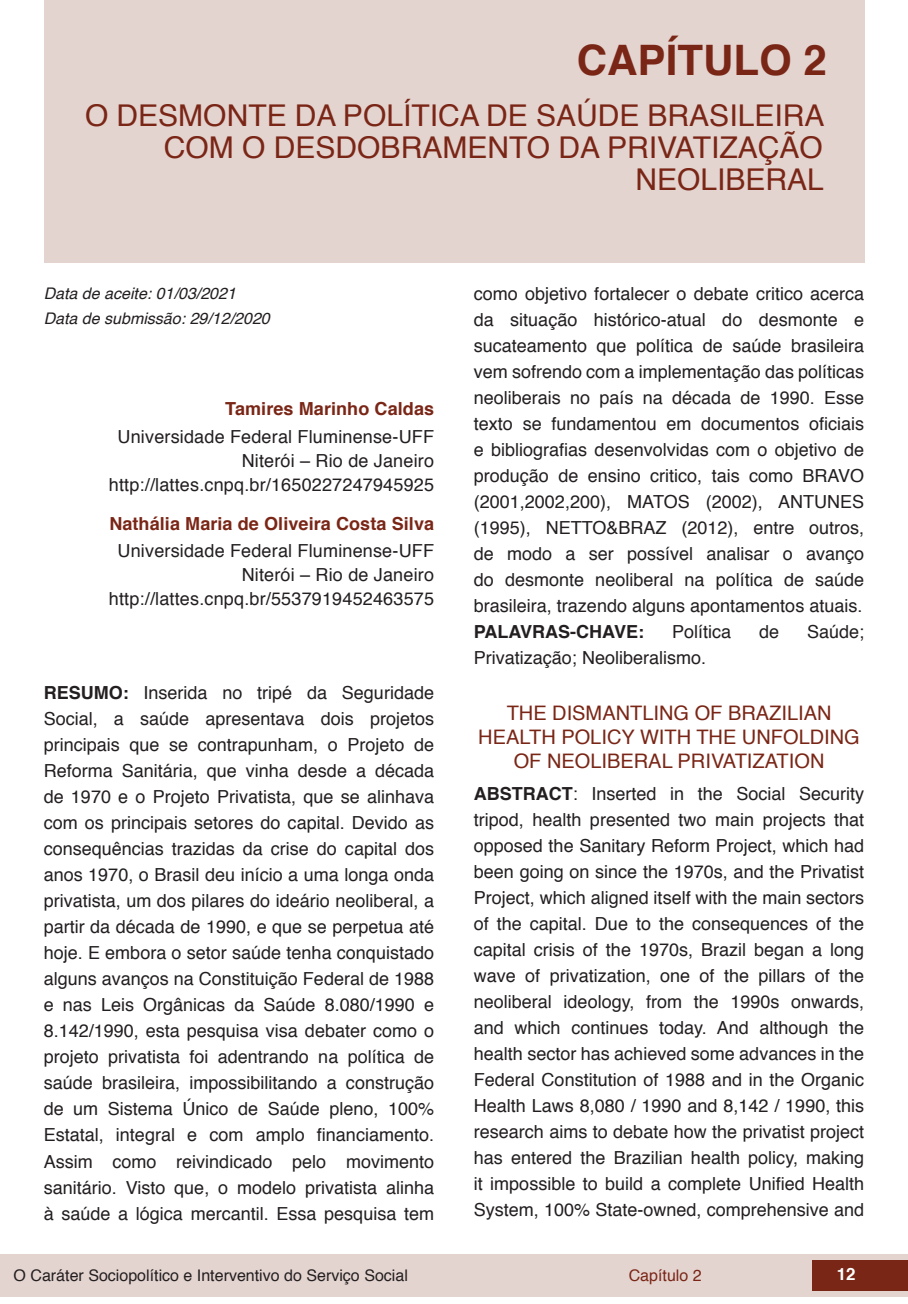
<style>
.page{position:relative;width:908px;height:1304px;background:#fff}
.page>*{position:absolute;margin:0;border:0;box-sizing:border-box;transform-origin:0 0}
.capítulos{font:700 42px "Helvetica";color:#7a2616}
.nome_artigos{font:30px/32px "Helvetica";color:#7a2616;text-align:right}
.título_Inglês{font:20px/24px "Helvetica";color:#7a2616;text-align:center}
.Resumos_e_PC_TXT{font:18px/26px "Helvetica";color:#231f20;text-align:justify}
.info_autores{font:18px "Helvetica";letter-spacing:.01em;color:#231f20}
.nome_autores{font:700 18px "Helvetica";letter-spacing:.005em;color:#7a2616}
.Resumos_e_PC_TXT-2{font:700 18px "Helvetica";color:#231f20}
.t1{font:700 16.8px "Helvetica";color:#fff}
.t2{font:16px "Helvetica";color:#231f20}
.data{font:italic 16px "Helvetica";color:#231f20}
.t3{font:16px "Helvetica";color:#7a2616}
.s1{font-weight:700}
</style>
<div class="page">
<div style="left:0;top:1254px;width:906px;height:43px;background:#e4d4d0"></div>
<div style="left:812px;top:1261px;width:95px;height:30px;background:#7a2616"></div>
<div style="left:44px;top:0;width:819px;height:263px;background:#e4d4d0"></div>
<p class="capítulos" style="left:576px;top:26px;width:251px">CAPÍTULO 2</p>
<p class="nome_artigos" style="left:85px;top:101px;width:740px">O DESMONTE DA POLÍTICA DE SAÚDE BRASILEIRA<br>COM O DESDOBRAMENTO DA PRIVATIZAÇÃO<br>NEOLIBERAL</p>
<p class="data" style="left:44px;top:280px;width:194px">Data de aceite: 01/03/2021</p>
<p class="data" style="left:44px;top:306px;width:227px">Data de submissão: 29/12/2020</p>
<p class="nome_autores" style="left:225px;top:395px;width:210px">Tamires Marinho Caldas</p>
<p class="info_autores" style="left:117px;top:423px;width:318px">Universidade Federal Fluminense-UFF</p>
<p class="info_autores" style="left:241px;top:447px;width:194px">Niterói – Rio de Janeiro</p>
<p class="info_autores" style="left:109px;top:471px;width:326px">http://lattes.cnpq.br/1650227247945925</p>
<p class="nome_autores" style="left:109px;top:509px;width:326px">Nathália Maria de Oliveira Costa Silva</p>
<p class="info_autores" style="left:117px;top:537px;width:318px">Universidade Federal Fluminense-UFF</p>
<p class="info_autores" style="left:241px;top:561px;width:194px">Niterói – Rio de Janeiro</p>
<p class="info_autores" style="left:109px;top:585px;width:326px">http://lattes.cnpq.br/5537919452463575</p>
<p class="Resumos_e_PC_TXT" style="left:44px;top:681px;width:392px"><span class="s1">RESUMO:</span> Inserida no tripé da Seguridade Social, a saúde apresentava dois projetos principais que se contrapunham, o Projeto de Reforma Sanitária, que vinha desde a década de 1970 e o Projeto Privatista, que se alinhava com os principais setores do capital. Devido as consequências trazidas da crise do capital dos anos 1970, o Brasil deu início a uma longa onda privatista, um dos pilares do ideário neoliberal, a partir da década de 1990, e que se perpetua até hoje. E embora o setor saúde tenha conquistado alguns avanços na Constituição Federal de 1988 e nas Leis Orgânicas da Saúde 8.080/1990 e 8.142/1990, esta pesquisa visa debater como o projeto privatista foi adentrando na política de saúde brasileira, impossibilitando a construção de um Sistema Único de Saúde pleno, 100% Estatal, integral e com amplo financiamento.<br>Assim como reivindicado pelo movimento sanitário. Visto que, o modelo privatista alinha à saúde a lógica mercantil. Essa pesquisa tem</p>
<p class="Resumos_e_PC_TXT" style="left:473px;top:281px;width:392px">como objetivo fortalecer o debate critico acerca da situação histórico-atual do desmonte e sucateamento que política de saúde brasileira vem sofrendo com a implementação das políticas neoliberais no país na década de 1990. Esse texto se fundamentou em documentos oficiais e bibliografias desenvolvidas com o objetivo de produção de ensino critico, tais como BRAVO (2001,2002,200), MATOS (2002), ANTUNES (1995), NETTO&amp;BRAZ (2012), entre outros, de modo a ser possível analisar o avanço do desmonte neoliberal na política de saúde brasileira, trazendo alguns apontamentos atuais.</p>
<p class="Resumos_e_PC_TXT-2" style="left:473px;top:617px;width:172px">PALAVRAS-CHAVE:</p>
<p class="Resumos_e_PC_TXT" style="left:671px;top:619px;width:61px">Política</p>
<p class="Resumos_e_PC_TXT" style="left:758px;top:619px;width:22px">de</p>
<p class="Resumos_e_PC_TXT" style="left:806px;top:619px;width:59px">Saúde;</p>
<p class="Resumos_e_PC_TXT" style="left:473px;top:645px;width:234px">Privatização; Neoliberalismo.</p>
<p class="título_Inglês" style="left:478px;top:702px;width:383px">THE DISMANTLING OF BRAZILIAN<br>HEALTH POLICY WITH THE UNFOLDING<br>OF NEOLIBERAL PRIVATIZATION</p>
<p class="Resumos_e_PC_TXT" style="left:473px;top:781px;width:392px"><span class="s1">ABSTRACT</span>: Inserted in the Social Security tripod, health presented two main projects that opposed the Sanitary Reform Project, which had been going on since the 1970s, and the Privatist Project, which aligned itself with the main sectors of the capital. Due to the consequences of the capital crisis of the 1970s, Brazil began a long wave of privatization, one of the pillars of the neoliberal ideology, from the 1990s onwards, and which continues today. And although the health sector has achieved some advances in the Federal Constitution of 1988 and in the Organic Health Laws 8,080 / 1990 and 8,142 / 1990, this research aims to debate how the privatist project has entered the Brazilian health policy, making it impossible to build a complete Unified Health System, 100% State-owned, comprehensive and</p>
<p class="t2" style="left:14px;top:1263px;width:395px">O Caráter Sociopolítico e Interventivo do Serviço Social</p>
<p class="t3" style="left:628px;top:1263px;width:74px">Capítulo 2</p>
<p class="t1" style="left:836px;top:1261px;width:20px">12</p>
</div>
